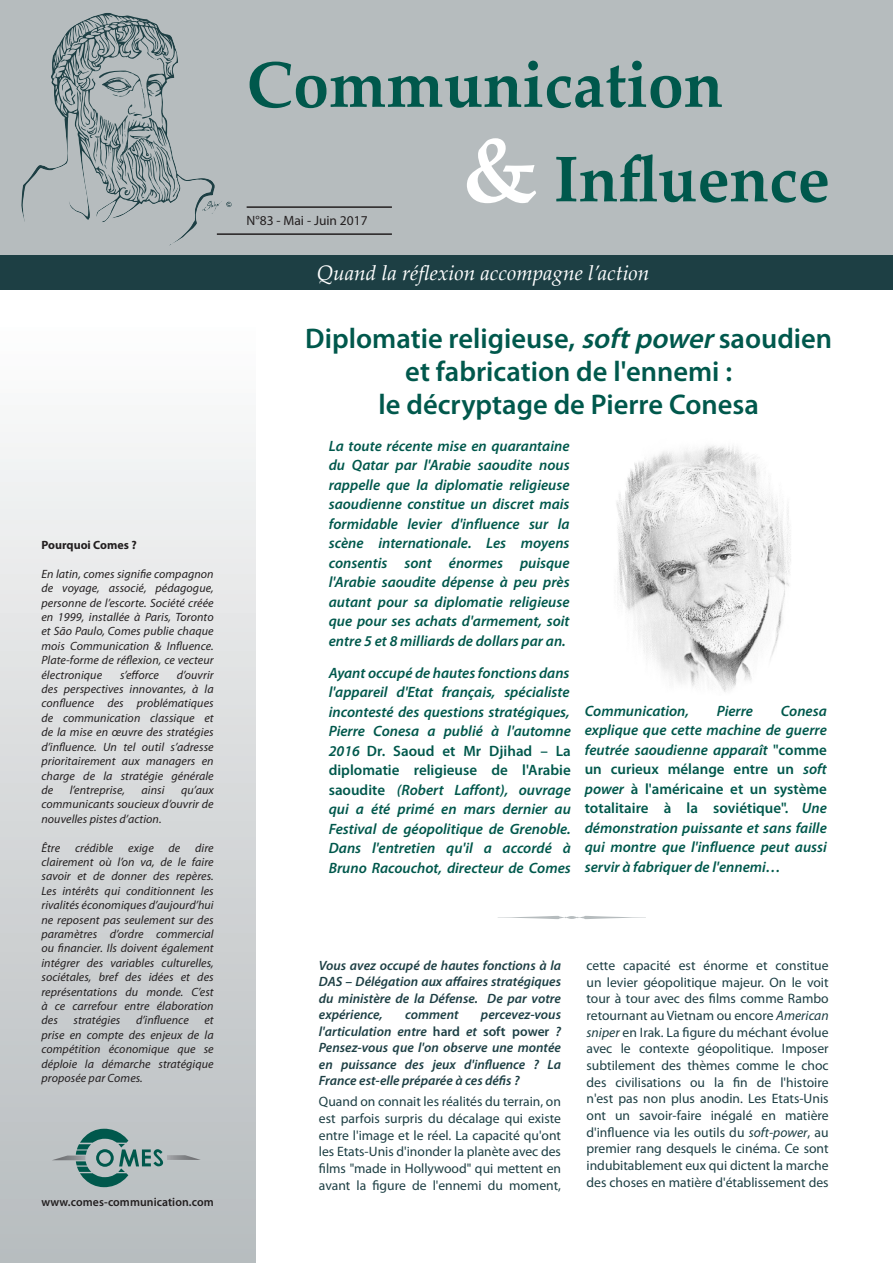
<style>
.page{position:relative;width:893px;height:1263px;background:#fff}
.page>*{position:absolute;margin:0;border:0;box-sizing:border-box;transform-origin:0 0}
.t1{font:700 64.5px "Palatino Linotype";color:#00584c}
.Titre_article_P1_cop{font:600 28.5px "Myriad Pro";color:#00584c}
.t2{font:italic 21px "Palatino Linotype";color:#fff}
.Style__-chapô_p_1{font:italic 600 15px/19.5px "Myriad Pro";color:#00584c;text-align:justify}
.Style_de_paragraphe{font:13.65px/16.6px "Myriad Pro";color:#1d3f44;text-align:justify}
.Style_de_paragraphe-2{font:italic 600 13.5px/16.5px "Myriad Pro";color:#1d3f44;text-align:justify}
.Traits{font:13.5px "Myriad Pro";color:#231f20}
.t3{font:italic 12px/14.4px "Myriad Pro";letter-spacing:.005em;color:#231f20;text-align:justify}
.t4{font:600 12px "Myriad Pro";letter-spacing:.005em;color:#231f20}
.t5{font:700 12px "Myriad Pro";color:#231f20}
.s1{font-size:90px;color:#fff}
.s2{font-style:italic}
.s3{font-style:normal}
</style>
<div class="page">
<div style="left:0;top:0;width:893px;height:255px;background:#b6bcbe"></div>
<div style="left:0;top:255px;width:893px;height:34px;background:#1d3f44"></div>
<svg style="left:21px;top:13px;width:192px;height:233px"></svg>
<div style="left:0;top:293px;width:255px;height:970px;background:linear-gradient(to bottom,#fff,#b5babd)"></div>
<svg style="left:52px;top:1129px;width:149px;height:58px;background:#99adad"></svg>
<hr style="left:247px;top:206px;width:145px;height:2px;background:#231f20">
<hr style="left:217px;top:233px;width:175px;height:2px;background:#231f20">
<svg style="left:498px;top:916px;width:148px;height:3px"></svg>
<img style="left:616px;top:446px;width:175px;height:246px">
<p class="t5" style="left:41px;top:537px;width:97px">Pourquoi Comes ?</p>
<p class="t3" style="left:41px;top:566px;width:174px">En latin, comes signifie compagnon de voyage, associé, pédagogue, personne de l’escorte. Société créée en 1999, installée à Paris, Toronto et São Paulo, Comes publie chaque mois Communication &amp; Influence.<br>Plate-forme de réflexion, ce vecteur électronique</p>
<p class="t3" style="left:120px;top:667px;width:41px">s’efforce</p>
<p class="t3" style="left:41px;top:667px;width:174px;text-indent:135px">d’ouvrir des perspectives innovantes, à la confluence des problématiques de communication classique et de la mise en œuvre des stratégies d’influence. Un tel outil s’adresse prioritairement aux managers en charge de la stratégie générale de</p>
<p class="t3" style="left:70px;top:782px;width:57px">l’entreprise,</p>
<p class="t3" style="left:142px;top:782px;width:24px">ainsi</p>
<p class="t3" style="left:41px;top:782px;width:174px;text-indent:140px">qu’aux communicants soucieux d’ouvrir de nouvelles pistes d’action.</p>
<p class="t3" style="left:41px;top:840px;width:174px">Être crédible exige de dire clairement où l’on va, de le faire savoir et de donner des repères.<br>Les intérêts qui conditionnent les rivalités économiques d’aujourd’hui ne reposent pas seulement sur des paramètres d’ordre commercial ou financier. Ils doivent également intégrer des variables culturelles, sociétales, bref des idées et des représentations du monde. C’est à ce carrefour entre élaboration des</p>
<p class="t3" style="left:73px;top:1013px;width:48px">stratégies</p>
<p class="t3" style="left:136px;top:1013px;width:54px">d’influence</p>
<p class="t3" style="left:41px;top:1013px;width:174px;text-indent:163px">et prise en compte des enjeux de la compétition économique que se déploie la démarche stratégique proposée par Comes.</p>
<p class="t4" style="left:41px;top:1194px;width:174px">www.comes-communication.com</p>
<p class="t1" style="left:247px;top:39px;width:478px">Communication</p>
<p class="t1" style="left:463px;top:134px;width:369px"><span class="s1">&amp;</span> Influence</p>
<p class="Traits" style="left:247px;top:212px;width:123px">N°83 - Mai - Juin 2017</p>
<p class="t2" style="left:317px;top:258px;width:334px">Quand la réflexion accompagne l’action</p>
<p class="Titre_article_P1_cop" style="left:305px;top:320px;width:528px">Diplomatie religieuse, <span class="s2">softpower</span>saoudien</p>
<p class="Titre_article_P1_cop" style="left:405px;top:353px;width:328px">et fabrication de l'ennemi :</p>
<p class="Titre_article_P1_cop" style="left:379px;top:386px;width:382px">le décryptage de Pierre Conesa</p>
<p class="Style__-chapô_p_1" style="left:329px;top:435px;width:242px">La toute récente mise en quarantaine du Qatar par l'Arabie saoudite nous rappelle que la diplomatie religieuse saoudienne constitue un discret mais formidable levier d'influence sur la scène internationale. Les moyens consentis sont énormes puisque l'Arabie saoudite dépense à peu près autant pour sa diplomatie religieuse que pour ses achats d'armement, soit entre 5 et 8 milliards de dollars par an.</p>
<p class="Style__-chapô_p_1" style="left:329px;top:663px;width:244px">Ayant occupé de hautes fonctions dans l'appareil d'Etat français, spécialiste incontesté des questions stratégiques, Pierre Conesa a publié à l'automne 2016 <span class="s3">Dr. Saoud et Mr Djihad – La diplomatie religieuse de l'Arabie saoudite</span> (Robert Laffont), ouvrage qui a été primé en mars dernier au Festival de géopolitique de Grenoble.<br>Dans l'entretien qu'il a accordé à Bruno Racouchot, directeur de Comes</p>
<p class="Style__-chapô_p_1" style="left:585px;top:700px;width:106px">Communication,</p>
<p class="Style__-chapô_p_1" style="left:717px;top:700px;width:38px">Pierre</p>
<p class="Style__-chapô_p_1" style="left:585px;top:700px;width:244px;text-indent:196px">Conesa explique que cette machine de guerre feutrée saoudienne apparaît <span class="s3">"comme un curieux mélange entre un</span> soft power <span class="s3">à l'américaine et un système totalitaire à la soviétique".</span> Une démonstration puissante et sans faille qui montre que l'influence peut aussi servir à fabriquer de l'ennemi…</p>
<p class="Style_de_paragraphe-2" style="left:319px;top:957px;width:244px">Vous avez occupé de hautes fonctions à la DAS – Délégation aux affaires stratégiques du ministère de la Défense. De par votre expérience,</p>
<p class="Style_de_paragraphe-2" style="left:405px;top:1006px;width:55px">comment</p>
<p class="Style_de_paragraphe-2" style="left:319px;top:1006px;width:244px;text-indent:162px">percevez-vous l'articulation entre <span class="s3">hard</span> et <span class="s3">soft power</span> ?<br>Pensez-vous que l'on observe une montée en puissance des jeux d'influence ? La France est-elle préparée à ces défis ?</p>
<p class="Style_de_paragraphe" style="left:319px;top:1093px;width:244px">Quand on connait les réalités du terrain, on est parfois surpris du décalage qui existe entre l'image et le réel. La capacité qu'ont les Etats-Unis d'inonder la planète avec des films "made in Hollywood" qui mettent en avant la figure de l'ennemi du moment,</p>
<p class="Style_de_paragraphe" style="left:586px;top:957px;width:244px">cette capacité est énorme et constitue un levier géopolitique majeur. On le voit tour à tour avec des films comme Rambo retournant au Vietnam ou encore <span class="s2">American sniper</span> en Irak. La figure du méchant évolue avec le contexte géopolitique. Imposer subtilement des thèmes comme le choc des civilisations ou la fin de l'histoire n'est pas non plus anodin. Les Etats-Unis ont un savoir-faire inégalé en matière d'influence via les outils du <span class="s2">soft-power</span>, au premier rang desquels le cinéma. Ce sont indubitablement eux qui dictent la marche des choses en matière d'établissement des</p>
</div>
